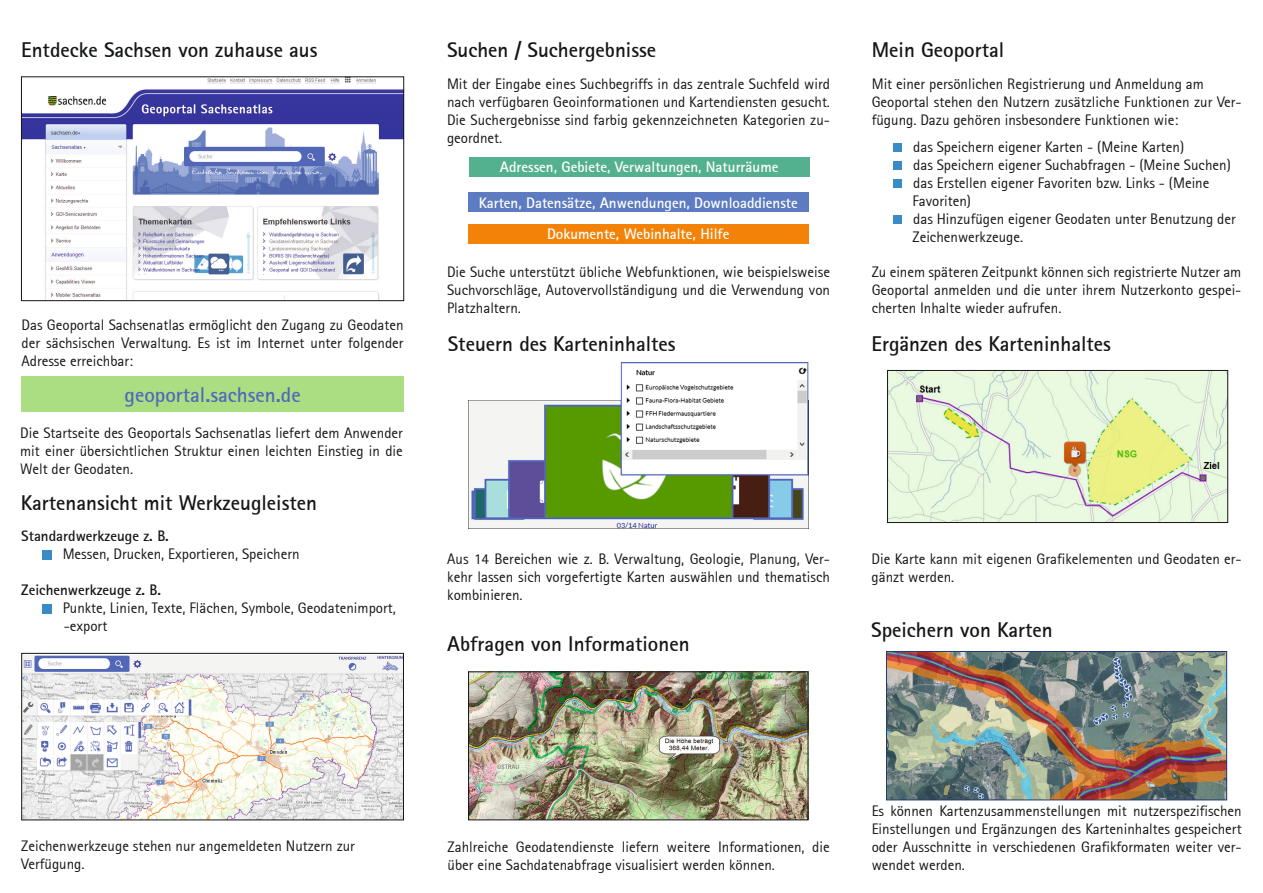
<style>
.page{position:relative;width:1263px;height:893px;background:#fff}
.page>*{position:absolute;margin:0;border:0;box-sizing:border-box;transform-origin:0 0}
.t1{font:700 21px "Rotis Sans Serif";color:#151616}
.t2{font:700 21px "Rotis Sans Serif";color:#5368b8}
.t3{font:15px/18px "Rotis Sans Serif";color:#151616;text-align:justify}
.t4{font:700 15px "Rotis Sans Serif";color:#fff}
.t5{font:700 15px "Rotis Sans Serif";color:#151616}
</style>
<div class="page">
<svg style="left:43px;top:551px;width:8px;height:8px"></svg>
<svg style="left:43px;top:605px;width:8px;height:8px"></svg>
<div style="left:21px;top:376px;width:383px;height:36px;background:#abde83"></div>
<div style="left:469px;top:157px;width:340px;height:19px;background:#54b18f"></div>
<div style="left:468px;top:193px;width:340px;height:19px;background:#5c7bc1"></div>
<div style="left:468px;top:224px;width:340px;height:19px;background:#f38308"></div>
<svg style="left:893px;top:143px;width:8px;height:9px"></svg>
<svg style="left:893px;top:161px;width:8px;height:9px"></svg>
<svg style="left:893px;top:179px;width:8px;height:9px"></svg>
<svg style="left:893px;top:215px;width:8px;height:9px"></svg>
<img style="left:23px;top:79px;width:379px;height:220px">
<div style="left:21px;top:77px;width:383px;height:224px;border:1px solid #151616"></div>
<img style="left:23px;top:655px;width:379px;height:163px">
<div style="left:21px;top:653px;width:383px;height:167px;border:1px solid #151616"></div>
<img style="left:470px;top:673px;width:336px;height:145px">
<div style="left:468px;top:671px;width:340px;height:149px;border:1px solid #151616"></div>
<img style="left:468px;top:362px;width:340px;height:166px">
<img style="left:889px;top:372px;width:337px;height:149px">
<div style="left:887px;top:370px;width:341px;height:153px;border:1px solid #151616"></div>
<img style="left:888px;top:653px;width:337px;height:145px">
<div style="left:886px;top:651px;width:341px;height:149px;border:1px solid #263a73"></div>
<p class="t1" style="left:21px;top:37px;width:298px">Entdecke Sachsen von zuhause aus</p>
<p class="t3" style="left:21px;top:316px;width:384px">Das Geoportal Sachsenatlas ermöglicht den Zugang zu Geodaten der sächsischen Verwaltung. Es ist im Internet unter folgender Adresse erreichbar:</p>
<p class="t2" style="left:124px;top:381px;width:178px">geoportal.sachsen.de</p>
<p class="t3" style="left:20px;top:424px;width:384px">Die Startseite des Geoportals Sachsenatlas liefert dem Anwender mit einer übersichtlichen Struktur einen leichten Einstieg in die Welt der Geodaten.</p>
<p class="t1" style="left:21px;top:489px;width:298px">Kartenansicht mit Werkzeugleisten</p>
<p class="t5" style="left:21px;top:527px;width:149px">Standardwerkzeuge z. B.</p>
<p class="t3" style="left:63px;top:545px;width:238px">Messen, Drucken, Exportieren, Speichern</p>
<p class="t5" style="left:21px;top:581px;width:141px">Zeichenwerkzeuge z. B.</p>
<p class="t3" style="left:63px;top:599px;width:335px">Punkte, Linien, Texte, Flächen, Symbole, Geodatenimport, -export</p>
<p class="t1" style="left:447px;top:37px;width:211px">Suchen / Suchergebnisse</p>
<p class="t3" style="left:447px;top:75px;width:384px">Mit der Eingabe eines Suchbegriffs in das zentrale Suchfeld wird nach verfügbaren Geoinformationen und Kartendiensten gesucht.<br>Die Suchergebnisse sind farbig gekennzeichneten Kategorien zu&shy;geordnet.</p>
<p class="t4" style="left:500px;top:158px;width:280px">Adressen, Gebiete, Verwaltungen, Naturräume</p>
<p class="t4" style="left:479px;top:193px;width:321px">Karten, Datensätze, Anwendungen, Downloaddienste</p>
<p class="t4" style="left:547px;top:225px;width:184px">Dokumente, Webinhalte, Hilfe</p>
<p class="t1" style="left:872px;top:37px;width:134px">Mein Geoportal</p>
<p class="t3" style="left:872px;top:75px;width:334px">Mit einer persönlichen Registrierung und Anmeldung am</p>
<p class="t3" style="left:872px;top:93px;width:371px">Geoportal stehen den Nutzern zusätzliche Funktionen zur Ver&shy;fügung. Dazu gehören insbesondere Funktionen wie:</p>
<p class="t3" style="left:913px;top:138px;width:272px">das Speichern eigener Karten - (Meine Karten)</p>
<p class="t3" style="left:913px;top:156px;width:319px">das Speichern eigener Suchabfragen - (Meine Suchen)</p>
<p class="t3" style="left:913px;top:174px;width:298px">das Erstellen eigener Favoriten bzw. Links - (Meine</p>
<p class="t3" style="left:912px;top:192px;width:60px">Favoriten)</p>
<p class="t3" style="left:913px;top:210px;width:324px">das Hinzufügen eigener Geodaten unter Benutzung der</p>
<p class="t3" style="left:912px;top:228px;width:112px">Zeichenwerkzeuge.</p>
<p class="t3" style="left:447px;top:263px;width:384px">Die Suche unterstützt übliche Webfunktionen, wie beispielsweise Suchvorschläge, Autovervollständigung und die Verwendung von Platzhaltern.</p>
<p class="t3" style="left:872px;top:263px;width:371px">Zu einem späteren Zeitpunkt können sich registrierte Nutzer am Geoportal anmelden und die unter ihrem Nutzerkonto gespei&shy;cherten Inhalte wieder aufrufen.</p>
<p class="t1" style="left:448px;top:330px;width:229px">Steuern des Karteninhaltes</p>
<p class="t1" style="left:871px;top:330px;width:241px">Ergänzen des Karteninhaltes</p>
<p class="t3" style="left:447px;top:550px;width:384px">Aus 14 Bereichen wie z. B. Verwaltung, Geologie, Planung, Ver&shy;kehr lassen sich vorgefertigte Karten auswählen und thematisch kombinieren.</p>
<p class="t1" style="left:447px;top:631px;width:244px">Abfragen von Informationen</p>
<p class="t3" style="left:871px;top:550px;width:372px">Die Karte kann mit eigenen Grafikelementen und Geodaten er&shy;gänzt werden.</p>
<p class="t1" style="left:871px;top:616px;width:183px">Speichern von Karten</p>
<p class="t3" style="left:21px;top:837px;width:335px">Zeichenwerkzeuge stehen nur angemeldeten Nutzern zur</p>
<p class="t3" style="left:21px;top:855px;width:65px">Verfügung.</p>
<p class="t3" style="left:448px;top:838px;width:384px">Zahlreiche Geodatendienste liefern weitere Informationen, die über eine Sachdatenabfrage visualisiert werden können.</p>
<p class="t3" style="left:872px;top:802px;width:371px">Es können Kartenzusammenstellungen mit nutzerspezifischen Einstellungen und Ergänzungen des Karteninhaltes gespeichert oder Ausschnitte in verschiedenen Grafikformaten weiter ver&shy;wendet werden.</p>
</div>
